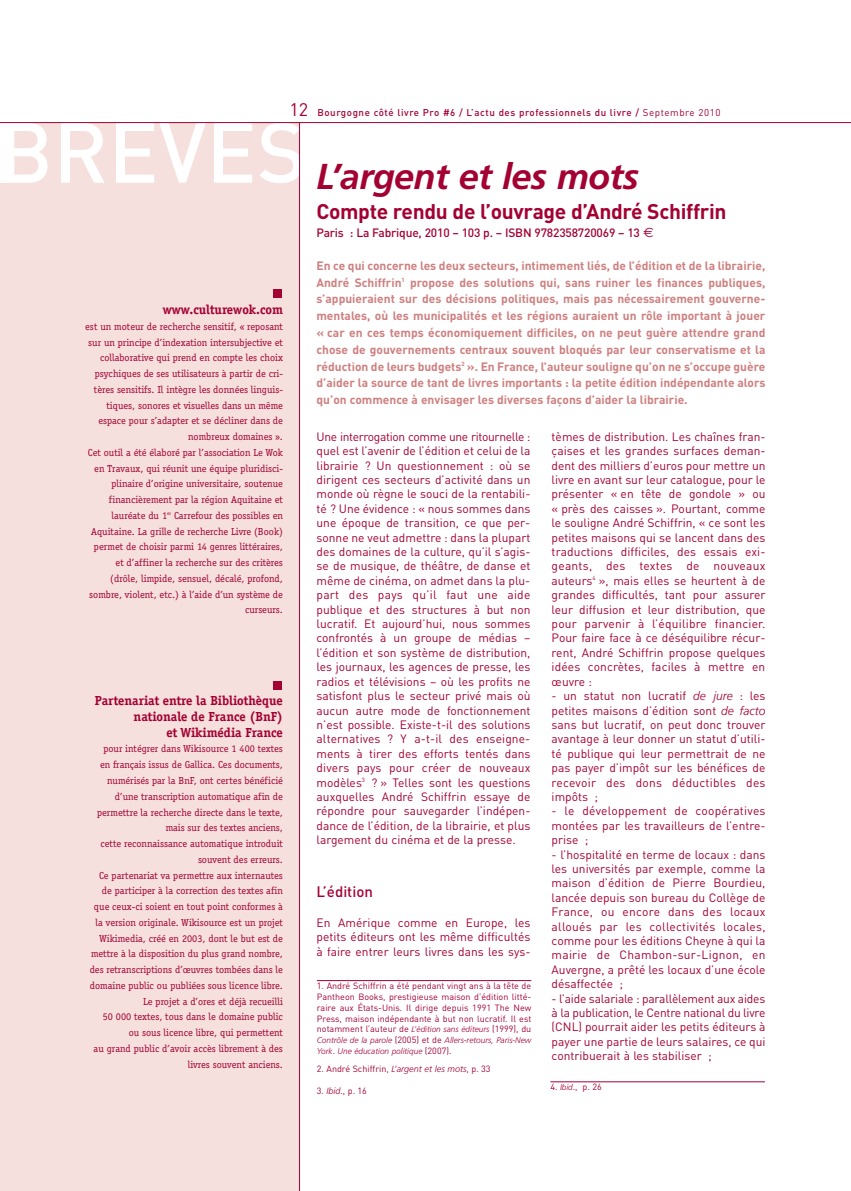
<style>
.page{position:relative;width:851px;height:1191px;background:#fff}
.page>*{position:absolute;margin:0;border:0;box-sizing:border-box;transform-origin:0 0}
.t1{font:500 84px "DIN";color:#fff}
.t2{font:italic 700 36px "Frutiger";letter-spacing:-.015em;color:#a40133}
.t3{font:700 21px "DIN";letter-spacing:-.015em;color:#a40133}
.t4{font:18px "DIN";color:#a40133}
.t5{font:500 15px "DIN";color:#a40133}
.t6{font:700 13.5px/15.8px "Officina Serif";color:#a40133;text-align:right}
.t7{font:12px/14.4px "DIN";color:#a40133;text-align:justify}
.t8{font:700 12px/16.8px "DIN";color:#ce7f7f;text-align:justify}
.t9{font:500 12px "DIN";letter-spacing:-.015em;color:#a40133}
.t10{font:10.5px/15.8px "Officina Serif";color:#a40133;text-align:right}
.t11{font:500 9.75px "DIN";letter-spacing:.06em;color:#a40133}
.t12{font:9px/10.8px "DIN";color:#a40133;text-align:justify}
.t13{font:italic 300 8.25px/11.1px "Frutiger";color:#a40133}
.s1{font-weight:400}
.s2{font-family:"Euro Sans";font-weight:400;font-size:13.5px}
.s3{font-family:"Frutiger";font-weight:300;font-style:italic}
.s4{font-family:"Frutiger";font-weight:300;font-style:italic;font-size:8.25px}
.s5{font-family:"DIN";font-weight:400;font-style:normal;font-size:9px}
</style>
<div class="page">
<div style="left:0;top:123px;width:299px;height:1068px;background:#f5e0dd"></div>
<div style="left:273px;top:680px;width:8px;height:9px;background:#a40133"></div>
<div style="left:273px;top:290px;width:8px;height:8px;background:#a40133"></div>
<div style="left:0;top:123px;width:6px;height:60px;background:#fff"></div>
<hr style="left:0;top:122px;width:850px;height:1px;background:#a40133">
<hr style="left:299px;top:123px;width:1px;height:1068px;background:#a40133">
<hr style="left:317px;top:980px;width:214px;height:1px;background:#a40133">
<hr style="left:550px;top:1081px;width:214px;height:1px;background:#a40133">
<h3 class="t4" style="left:289px;top:99px;width:20px">12</h3>
<h1 class="t1" style="left:-3px;top:105px;width:310px">BREVES</h1>
<p class="t6" style="left:163px;top:301px;width:121px">www.culturewok.com</p>
<p class="t10" style="left:85px;top:318px;width:199px">est un moteur de recherche sensitif, « reposant sur un principe d’indexation intersubjective et collaborative qui prend en compte les choix psychiques de ses utilisateurs à partir de cri&shy;tères sensitifs. Il intègre les données linguis&shy;tiques, sonores et visuelles dans un même espace pour s’adapter et se décliner dans de nombreux domaines ».<br>Cet outil a été élaboré par l’association Le Wok en Travaux, qui réunit une équipe pluridisci&shy;plinaire d’origine universitaire, soutenue financièrement par la région Aquitaine et lauréate du 1<sup>er</sup> Carrefour des possibles en Aquitaine. La grille de recherche Livre (Book) permet de choisir parmi 14 genres littéraires, et d’affiner la recherche sur des critères (drôle, limpide, sensuel, décalé, profond, sombre, violent, etc.) à l’aide d’un système de curseurs.</p>
<p class="t6" style="left:95px;top:692px;width:190px">Partenariat entre la Bibliothèque nationale de France (BnF)<br>et Wikimédia France</p>
<p class="t10" style="left:90px;top:741px;width:195px">pour intégrer dans Wikisource 1 400 textes<br>en français issus de Gallica. Ces documents, numérisés par la BnF, ont certes bénéficié d’une transcription automatique afin de permettre la recherche directe dans le texte, mais sur des textes anciens,<br>cette reconnaissance automatique introduit souvent des erreurs.<br>Ce partenariat va permettre aux internautes de participer à la correction des textes afin que ceux-ci soient en tout point conformes à la version originale. Wikisource est un projet Wikimedia, créé en 2003, dont le but est de mettre à la disposition du plus grand nombre, des retranscriptions d’œuvres tombées dans le domaine public ou publiées sous licence libre.<br>Le projet a d’ores et déjà recueilli<br>50 000 textes, tous dans le domaine public ou sous licence libre, qui permettent<br>au grand public d’avoir accès librement à des livres souvent anciens.</p>
<p class="t11" style="left:317px;top:107px;width:404px">Bourgogne côté livre Pro #6 / L’actu des professionnels du livre / <span class="s1">Septembre 2010</span></p>
<h2 class="t2" style="left:316px;top:162px;width:324px">L’argent et les mots</h2>
<h3 class="t3" style="left:316px;top:199px;width:411px">Compte rendu de l’ouvrage d’André Schiffrin</h3>
<p class="t9" style="left:316px;top:225px;width:339px">Paris : La Fabrique, 2010 – 103 p. – ISBN 9782358720069 – 13 <span class="s2">€</span></p>
<p class="t8" style="left:316px;top:257px;width:450px">En ce qui concerne les deux secteurs, intimement liés, de l’édition et de la librairie, André Schiffrin<sup>1</sup> propose des solutions qui, sans ruiner les finances publiques, s’appuieraient sur des décisions politiques, mais pas nécessairement gouverne&shy;mentales, où les municipalités et les régions auraient un rôle important à jouer « car en ces temps économiquement difficiles, on ne peut guère attendre grand chose de gouvernements centraux souvent bloqués par leur conservatisme et la réduction de leurs budgets<sup>2</sup> ». En France, l’auteur souligne qu’on ne s’occupe guère d’aider la source de tant de livres importants : la petite édition indépendante alors qu’on commence à envisager les diverses façons d’aider la librairie.</p>
<p class="t7" style="left:551px;top:429px;width:215px">tèmes de distribution. Les chaînes fran&shy;çaises et les grandes surfaces deman&shy;dent des milliers d’euros pour mettre un livre en avant sur leur catalogue, pour le présenter « en tête de gondole » ou « près des caisses ». Pourtant, comme le souligne André Schiffrin, « ce sont les petites maisons qui se lancent dans des traductions difficiles, des essais exi&shy;geants, des textes de nouveaux auteurs<sup>4</sup> », mais elles se heurtent à de grandes difficultés, tant pour assurer leur diffusion et leur distribution, que pour parvenir à l’équilibre financier.<br>Pour faire face à ce déséquilibre récur&shy;rent, André Schiffrin propose quelques idées concrètes, faciles à mettre en œuvre :</p>
<p class="t7" style="left:551px;top:689px;width:215px">- un statut non lucratif <span class="s3">de jure</span> : les petites maisons d’édition sont <span class="s3">de facto </span>sans but lucratif, on peut donc trouver avantage à leur donner un statut d’utili&shy;té publique qui leur permettrait de ne pas payer d’impôt sur les bénéfices de recevoir des dons déductibles des impôts ;</p>
<p class="t7" style="left:551px;top:804px;width:215px">- le développement de coopératives montées par les travailleurs de l’entre&shy;prise ;</p>
<p class="t7" style="left:551px;top:847px;width:215px">- l’hospitalité en terme de locaux : dans les universités par exemple, comme la maison d’édition de Pierre Bourdieu, lancée depuis son bureau du Collège de France, ou encore dans des locaux alloués par les collectivités locales, comme pour les éditions Cheyne à qui la mairie de Chambon-sur-Lignon, en Auvergne, a prêté les locaux d’une école désaffectée ;</p>
<p class="t7" style="left:551px;top:991px;width:215px">- l’aide salariale : parallèlement aux aides à la publication, le Centre national du livre (CNL) pourrait aider les petits éditeurs à payer une partie de leurs salaires, ce qui contribuerait à les stabiliser ;</p>
<p class="t7" style="left:316px;top:429px;width:215px">Une interrogation comme une ritournelle : quel est l’avenir de l’édition et celui de la librairie ? Un questionnement : où se dirigent ces secteurs d’activité dans un monde où règne le souci de la rentabili&shy;té ? Une évidence : « nous sommes dans une époque de transition, ce que per&shy;sonne ne veut admettre : dans la plupart des domaines de la culture, qu’il s’agis&shy;se de musique, de théâtre, de danse et même de cinéma, on admet dans la plu&shy;part des pays qu’il faut une aide publique et des structures à but non lucratif. Et aujourd’hui, nous sommes confrontés à un groupe de médias – l’édition et son système de distribution, les journaux, les agences de presse, les radios et télévisions – où les profits ne satisfont plus le secteur privé mais où aucun autre mode de fonctionnement n’est possible. Existe-t-il des solutions alternatives ? Y a-t-il des enseigne&shy;ments à tirer des efforts tentés dans divers pays pour créer de nouveaux modèles<sup>3</sup> ? » Telles sont les questions auxquelles André Schiffrin essaye de répondre pour sauvegarder l’indépen&shy;dance de l’édition, de la librairie, et plus largement du cinéma et de la presse.</p>
<p class="t5" style="left:316px;top:883px;width:58px">L’édition</p>
<p class="t7" style="left:316px;top:915px;width:215px">En Amérique comme en Europe, les petits éditeurs ont les même difficultés à faire entrer leurs livres dans les sys-</p>
<p class="t12" style="left:317px;top:980px;width:216px">1. André Schiffrin a été pendant vingt ans à la tête de Pantheon Books, prestigieuse maison d’édition litté&shy;raire aux États-Unis. Il dirige depuis 1991 The New Press, maison indépendante à but non lucratif. Il est notamment l’auteur de <span class="s4">L’édition sans éditeurs</span> (1999), du</p>
<p class="t13" style="left:317px;top:1035px;width:216px">Contrôle de la parole <span class="s5">(2005) et de</span> Allers-retours, Paris-New<br>York<span class="s5">.</span> Une éducation politique <span class="s5">(2007).</span></p>
<p class="t12" style="left:317px;top:1063px;width:175px">2. André Schiffrin, <span class="s3">L’argent et les mots</span>, p. 33</p>
<p class="t12" style="left:317px;top:1085px;width:52px">3. <span class="s3">Ibid</span>., p. 16</p>
<p class="t12" style="left:550px;top:1081px;width:53px">4. <span class="s4">Ibid</span>., p. 26</p>
</div>
